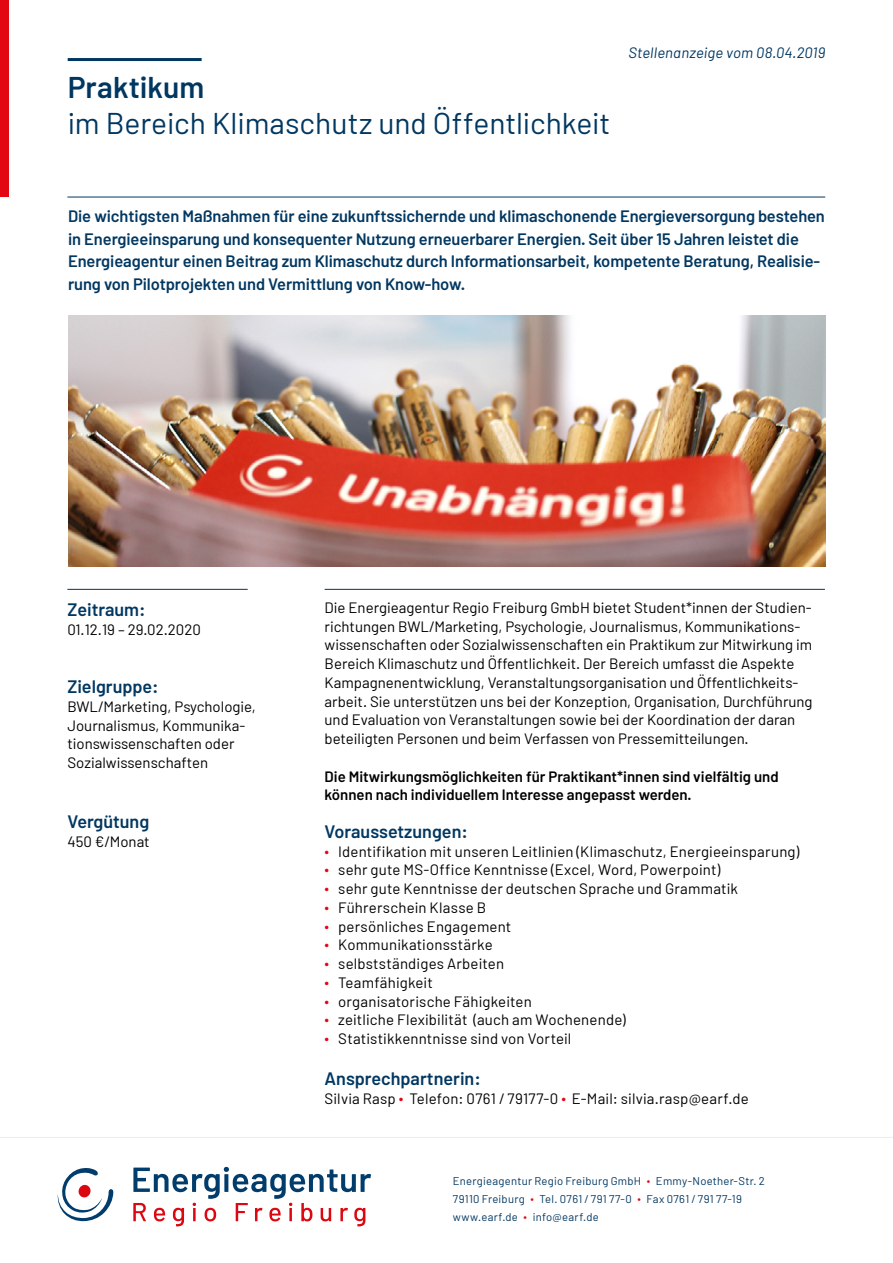
<style>
.page{position:relative;width:893px;height:1263px;background:#fff}
.page>*{position:absolute;margin:0;border:0;box-sizing:border-box;transform-origin:0 0}
.t1{font:30px "Barlow";color:#003761}
.t2{font:600 30px "Barlow";letter-spacing:.005em;color:#003761}
.t3{font:600 18px "Barlow";color:#003761}
.t4{font:600 16.5px/22.5px "Barlow";letter-spacing:-.005em;color:#003761}
.t5{font:15px/18.8px "Barlow";color:#000}
.t6{font:600 15px/18.8px "Barlow";color:#000}
.t7{font:italic 15px "Barlow";letter-spacing:.01em;color:#003761}
.t8{font:11.25px/18px "Barlow";letter-spacing:.025em;color:#003761}
.s1{color:#e30613}
</style>
<div class="page">
<img style="left:68px;top:315px;width:757px;height:251px">
<svg style="left:133px;top:1167px;width:238px;height:59px"></svg>
<svg style="left:58px;top:1168px;width:56px;height:53px"></svg>
<hr style="left:68px;top:58px;width:134px;height:3px;background:#003761">
<hr style="left:0;top:1137px;width:893px;height:1px;background:#ededed">
<hr style="left:67px;top:589px;width:181px;height:1px;background:#003761">
<hr style="left:67px;top:197px;width:758px;height:1px;background:#003761">
<hr style="left:325px;top:589px;width:500px;height:1px;background:#003761">
<div style="left:0;top:0;width:9px;height:197px;background:#e30613"></div>
<h1 class="t2" style="left:68px;top:69px;width:138px">Praktikum</h1>
<h1 class="t1" style="left:68px;top:105px;width:544px">im Bereich Klimaschutz und Öffentlichkeit</h1>
<p class="t7" style="left:628px;top:44px;width:198px">Stellenanzeige vom 08.04.2019</p>
<p class="t4" style="left:68px;top:205px;width:758px">Die wichtigsten Maßnahmen für eine zukunftssichernde und klimaschonende Energieversorgung bestehen in Energieeinsparung und konsequenter Nutzung erneuerbarer Energien. Seit über 15 Jahren leistet die Energieagentur einen Beitrag zum Klimaschutz durch Informationsarbeit, kompetente Beratung, Realisie&shy;rung von Pilotprojekten und Vermittlung von Know-how.</p>
<p class="t3" style="left:67px;top:598px;width:80px">Zeitraum:</p>
<p class="t5" style="left:67px;top:619px;width:135px">01.12.19 – 29.02.2020</p>
<p class="t3" style="left:67px;top:675px;width:93px">Zielgruppe:</p>
<p class="t5" style="left:67px;top:697px;width:190px">BWL/Marketing, Psychologie,<br>Journalismus, Kommunika&shy;tionswissenschaften oder<br>Sozialwissenschaften</p>
<p class="t3" style="left:67px;top:810px;width:83px">Vergütung</p>
<p class="t5" style="left:67px;top:832px;width:84px">450 €/Monat</p>
<p class="t5" style="left:325px;top:598px;width:489px">Die Energieagentur Regio Freiburg GmbH bietet Student*innen der Studien&shy;richtungen BWL/Marketing, Psychologie, Journalismus, Kommunikations&shy;wissenschaften oder Sozialwissenschaften ein Praktikum zur Mitwirkung im Bereich Klimaschutz und Öffentlichkeit. Der Bereich umfasst die Aspekte Kampagnenentwicklung, Veranstaltungsorganisation und Öffentlichkeits&shy;arbeit. Sie unterstützen uns bei der Konzeption, Organisation, Durchführung und Evaluation von Veranstaltungen sowie bei der Koordination der daran beteiligten Personen und beim Verfassen von Pressemitteilungen.</p>
<p class="t6" style="left:325px;top:767px;width:455px">Die Mitwirkungsmöglichkeiten für Praktikant*innen sind vielfältig und können nach individuellem Interesse angepasst werden.</p>
<p class="t3" style="left:325px;top:820px;width:145px">Voraussetzungen:</p>
<p class="t5" style="left:325px;top:841px;width:476px"><span class="s1">∙</span> Identifikation mit unseren Leitlinien (Klimaschutz, Energieeinsparung) <span class="s1">∙</span> sehr gute MS-Office Kenntnisse (Excel, Word, Powerpoint)<br><span class="s1">∙</span> sehr gute Kenntnisse der deutschen Sprache und Grammatik<br><span class="s1">∙</span> Führerschein Klasse B<br><span class="s1">∙</span> persönliches Engagement<br><span class="s1">∙</span> Kommunikationsstärke<br><span class="s1">∙</span> selbstständiges Arbeiten<br><span class="s1">∙</span> Teamfähigkeit<br><span class="s1">∙</span> organisatorische Fähigkeiten<br><span class="s1">∙</span> zeitliche Flexibilität (auch am Wochenende)<br><span class="s1">∙</span> Statistikkenntnisse sind von Vorteil</p>
<p class="t3" style="left:325px;top:1068px;width:158px">Ansprechpartnerin:</p>
<p class="t5" style="left:325px;top:1089px;width:426px">Silvia Rasp <span class="s1">∙</span> Telefon: 0761 / 79177-0 <span class="s1">∙</span> E-Mail: silvia.rasp@earf.de</p>
<p class="t8" style="left:453px;top:1171px;width:313px">Energieagentur Regio Freiburg GmbH <span class="s1">∙</span> Emmy-Noether-Str. 2<br>79110 Freiburg <span class="s1">∙</span> Tel. 0761 / 791 77-0 <span class="s1">∙</span> Fax 0761 / 791 77-19 www.earf.de <span class="s1">∙</span> info@earf.de</p>
</div>
